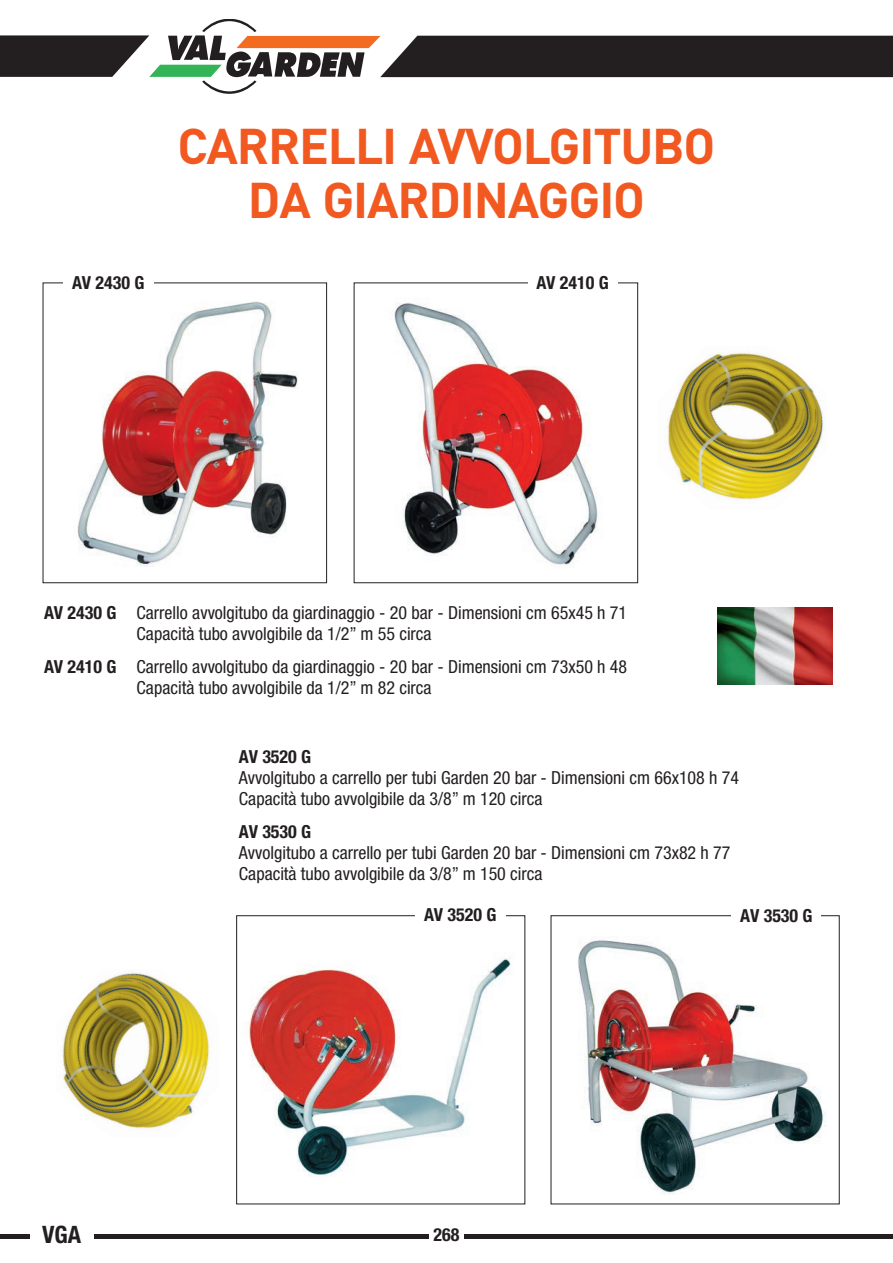
<style>
.page{position:relative;width:893px;height:1263px;background:#fff}
.page>*{position:absolute;margin:0;border:0;box-sizing:border-box;transform-origin:0 0}
.t1{font:700 49.5px/54px "DIN";letter-spacing:-.025em;color:#f15921;text-align:center}
.t2{font:700 condensed 24px "Helvetica Neue";color:#231f20}
.t3{font:condensed 18px/21px "Helvetica Neue";color:#231f20}
.t4{font:700 condensed 18px "Helvetica Neue";color:#231f20}
.s1{font-weight:700}
</style>
<div class="page">
<hr style="left:0;top:1234px;width:893px;height:4px;background:#231f20">
<svg style="left:0;top:19px;width:893px;height:75px"></svg>
<div style="left:429px;top:1226px;width:34px;height:29px;background:#fff"></div>
<div style="left:30px;top:1226px;width:64px;height:22px;background:#fff"></div>
<img style="left:394px;top:303px;width:204px;height:262px">
<div style="left:354px;top:282px;width:284px;height:301px;border:1px solid #231f20"></div>
<div style="left:528px;top:272px;width:89px;height:21px;background:#fff"></div>
<img style="left:77px;top:301px;width:221px;height:266px">
<div style="left:43px;top:282px;width:284px;height:301px;border:1px solid #231f20"></div>
<div style="left:63px;top:272px;width:90px;height:21px;background:#fff"></div>
<img style="left:249px;top:958px;width:262px;height:218px">
<div style="left:236px;top:915px;width:289px;height:289px;border:1px solid #231f20"></div>
<img style="left:578px;top:936px;width:248px;height:258px">
<div style="left:551px;top:915px;width:289px;height:289px;border:1px solid #231f20"></div>
<div style="left:731px;top:905px;width:90px;height:21px;background:#fff"></div>
<div style="left:415px;top:904px;width:91px;height:21px;background:#fff"></div>
<img style="left:667px;top:353px;width:157px;height:147px">
<img style="left:62px;top:973px;width:148px;height:156px">
<img style="left:717px;top:608px;width:116px;height:76px">
<h1 class="t1" style="left:178px;top:120px;width:539px">CARRELLI AVVOLGITUBO<br>DA GIARDINAGGIO</h1>
<p class="t4" style="left:72px;top:276px;width:74px">AV 2430 G</p>
<p class="t4" style="left:536px;top:276px;width:74px">AV 2410 G</p>
<p class="t3" style="left:137px;top:604px;width:492px;text-indent:-93px"><span class="s1">AV 2430 G</span> Carrello avvolgitubo da giardinaggio - 20 bar - Dimensioni cm 65x45 h 71<br>Capacità tubo avvolgibile da 1/2” m 55 circa</p>
<p class="t3" style="left:137px;top:658px;width:492px;text-indent:-93px"><span class="s1">AV 2410 G</span> Carrello avvolgitubo da giardinaggio - 20 bar - Dimensioni cm 73x50 h 48<br>Capacità tubo avvolgibile da 1/2” m 82 circa</p>
<p class="t4" style="left:239px;top:750px;width:74px">AV 3520 G</p>
<p class="t3" style="left:239px;top:768px;width:502px">Avvolgitubo a carrello per tubi Garden 20 bar - Dimensioni cm 66x108 h 74<br>Capacità tubo avvolgibile da 3/8” m 120 circa</p>
<p class="t4" style="left:239px;top:825px;width:74px">AV 3530 G</p>
<p class="t3" style="left:239px;top:843px;width:493px">Avvolgitubo a carrello per tubi Garden 20 bar - Dimensioni cm 73x82 h 77<br>Capacità tubo avvolgibile da 3/8” m 150 circa</p>
<p class="t4" style="left:424px;top:908px;width:74px">AV 3520 G</p>
<p class="t4" style="left:740px;top:909px;width:74px">AV 3530 G</p>
<h2 class="t2" style="left:42px;top:1226px;width:41px">VGA</h2>
<p class="t4" style="left:434px;top:1228px;width:27px">268</p>
</div>
